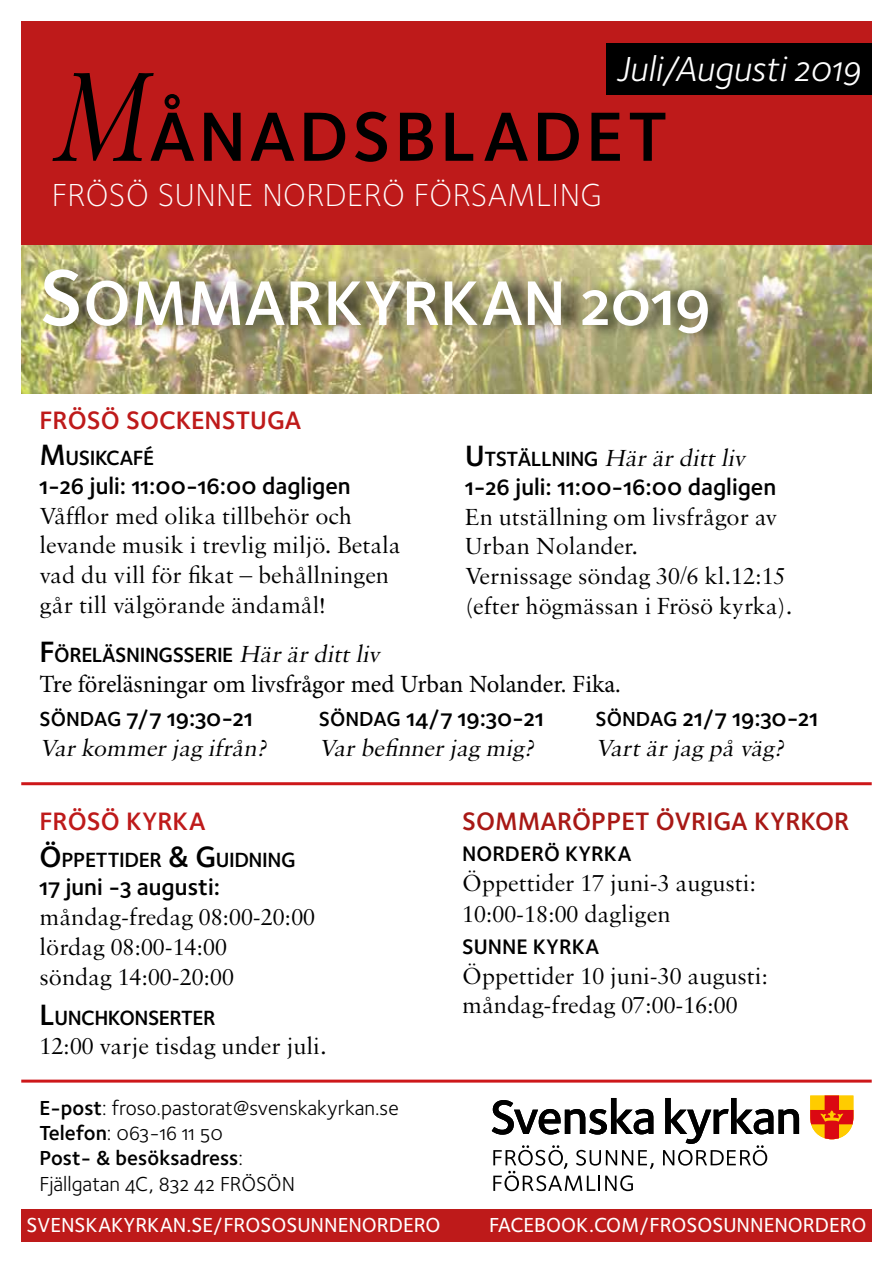
<style>
.page{position:relative;width:893px;height:1263px;background:#fff}
.page>*{position:absolute;margin:0;border:0;box-sizing:border-box;transform-origin:0 0}
.t1{font:72px "Foundry Sterling Demi OSF";letter-spacing:.05em;color:#000}
.t2{font:65.25px "Foundry Sterling Demi OSF";color:#fff}
.t3{font:36px "Foundry Sterling Book Italic OSF";color:#fff}
.t4{font:33px "Foundry Sterling Light OSF";letter-spacing:.015em;color:#fff}
.t5{font:26.1px "Foundry Sterling Demi OSF";color:#be1a1a}
.t6{font:26.1px "Foundry Sterling Demi OSF";color:#a81815}
.t7{font:24.75px/29.7px "Sabon MT Std";color:#000}
.t8{font:italic 24.75px "Sabon MT Std";color:#000}
.t9{font:24.75px "Minion Pro";letter-spacing:-.005em;color:#000}
.t10{font:24px "Foundry Sterling Demi OSF";color:#000}
.t11{font:21.75px "Foundry Sterling Demi OSF";color:#000}
.t12{font:21.3px "Foundry Sterling Demi OSF";letter-spacing:-.02em;color:#000}
.t13{font:21px/25.2px "Foundry Sterling Book OSF";color:#000}
.t14{font:21px "Foundry Sterling Medium OSF";color:#fff}
.t15{font:21px "Foundry Sterling Demi OSF";color:#000}
.s1{font-family:"Sabon MT Std";font-style:italic;font-size:135px}
.s2{font-size:81.6px}
.s3{font-size:30.45px}
.s4{font-size:24px}
.s5{font-family:"Foundry Sterling Demi OSF";font-style:normal;font-size:30.45px}
.s6{font-family:"Foundry Sterling Demi OSF";font-style:normal;font-size:21.3px}
.s7{font-family:"Sabon MT Std";font-style:italic;font-size:24.75px}
.s8{font-size:21px}
.s9{font-family:"Foundry Sterling Demi OSF"}
.s10{font-family:"Foundry Sterling Book OSF"}
</style>
<div class="page">
<img style="left:21px;top:244px;width:851px;height:149px">
<div style="left:21px;top:1209px;width:851px;height:33px;background:#be1a1a"></div>
<hr style="left:21px;top:782px;width:851px;height:3px;background:#cd171a">
<div style="left:21px;top:21px;width:851px;height:223px;background:#be1a1a"></div>
<div style="left:606px;top:43px;width:266px;height:52px;background:#000"></div>
<svg style="left:492px;top:1098px;width:161px;height:37px"></svg>
<svg style="left:810px;top:1095px;width:43px;height:44px;background:#ed7020"></svg>
<svg style="left:663px;top:1098px;width:136px;height:68px"></svg>
<svg style="left:493px;top:1145px;width:161px;height:46px"></svg>
<div style="left:44px;top:259px;width:688px;height:88px;background:#000;opacity:.75"></div>
<hr style="left:21px;top:1079px;width:851px;height:3px;background:#cd171a">
<h3 class="t3" style="left:616px;top:48px;width:245px">Juli/Augusti 2019</h3>
<h1 class="t1" style="left:50px;top:94px;width:619px"><span class="s1">M</span>ÅNADSBLADET</h1>
<h3 class="t4" style="left:52px;top:176px;width:552px">FRÖSÖ SUNNE NORDERÖ FÖRSAMLING</h3>
<h2 class="t2" style="left:40px;top:264px;width:673px"><span class="s2">S</span>OMMARKYRKAN 2019</h2>
<p class="t5" style="left:40px;top:404px;width:263px">FRÖSÖ SOCKENSTUGA</p>
<p class="t12" style="left:40px;top:445px;width:116px"><span class="s3">M</span>USIKCAFÉ</p>
<p class="t10" style="left:40px;top:472px;width:313px">1-26 juli: 11:00-16:00 dagligen</p>
<p class="t7" style="left:40px;top:500px;width:363px">Våfflor med olika tillbehör och levande musik i trevlig miljö. Betala vad du vill för fikat – behållningen går till välgörande ändamå<span class="s4">l!</span></p>
<p class="t8" style="left:465px;top:443px;width:287px"><span class="s5">U</span> <span class="s6">TSTÄLL NING</span> Härärdittliv</p>
<p class="t10" style="left:465px;top:473px;width:313px">1-26 juli: 11:00-16:00 dagligen</p>
<p class="t7" style="left:465px;top:501px;width:329px">En utställning om livsfrågor av<br>Urban Nolander.<br>Vernissage söndag 30/6 kl.12:15 (efter högmässan i Frösö kyrka).</p>
<p class="t12" style="left:40px;top:643px;width:347px"><span class="s3">F</span>ÖRELÄSNINGSSERIE <span class="s7">Härärdittliv</span></p>
<p class="t9" style="left:40px;top:667px;width:583px">Tre föreläsningar om livsfrågor med Urban Nolander. Fika.</p>
<p class="t10" style="left:40px;top:704px;width:215px"><span class="s8">SÖNDAG</span> 7/7 19:30-21</p>
<p class="t8" style="left:40px;top:733px;width:233px">Varkommerjag ifrån?</p>
<p class="t10" style="left:319px;top:704px;width:226px"><span class="s8">SÖNDAG</span> 14/7 19:30-21</p>
<p class="t8" style="left:319px;top:733px;width:221px">Varbefinnerjag mig?</p>
<p class="t10" style="left:595px;top:704px;width:224px"><span class="s8">SÖNDAG</span> 21/7 19:30-21</p>
<p class="t8" style="left:595px;top:733px;width:194px">Vartärjag på väg?</p>
<p class="t5" style="left:40px;top:806px;width:168px">FRÖSÖ KYRKA</p>
<p class="t12" style="left:40px;top:847px;width:255px"><span class="s3">Ö</span>PPETTIDER <span class="s3">&amp; G</span>UIDNING</p>
<p class="t10" style="left:40px;top:873px;width:182px">17 juni -3 augusti:</p>
<p class="t7" style="left:40px;top:902px;width:277px">måndag-fredag 08:00-20:00 lördag 08:00-14:00<br>söndag 14:00-20:00</p>
<p class="t12" style="left:40px;top:1005px;width:177px"><span class="s3">L</span>UNCHKONSERTER</p>
<p class="t7" style="left:40px;top:1031px;width:289px">12:00 varje tisdag under juli.</p>
<p class="t13" style="left:40px;top:1095px;width:361px"><span class="s9">E-post</span>: froso.pastorat@svenskakyrkan.se<br><span class="s9">Telefon</span>: 063-16 11 50</p>
<p class="t15" style="left:40px;top:1146px;width:205px">Post- &amp; besöksadress<span class="s10">:</span></p>
<p class="t13" style="left:40px;top:1171px;width:257px">Fjällgatan 4C, 832 42 FRÖSÖN</p>
<p class="t6" style="left:462px;top:806px;width:389px">SOMMARÖPPET ÖVRIGA KYRKOR</p>
<p class="t11" style="left:462px;top:841px;width:171px">NORDERÖ KYRKA</p>
<p class="t7" style="left:462px;top:867px;width:296px;line-height:31.3px">Öppettider 17 juni-3 augusti:<br>10:00-18:00 dagligen</p>
<p class="t11" style="left:462px;top:934px;width:139px">SUNNE KYRKA</p>
<p class="t7" style="left:462px;top:960px;width:308px">Öppettider 10 juni-30 augusti: måndag-fredag 07:00-16:00</p>
<p class="t14" style="left:27px;top:1213px;width:416px">SVENSKAKYRKAN.SE/FROSOSUNNENORDERO</p>
<p class="t14" style="left:489px;top:1213px;width:379px">FACEBOOK.COM/FROSOSUNNENORDERO</p>
</div>
